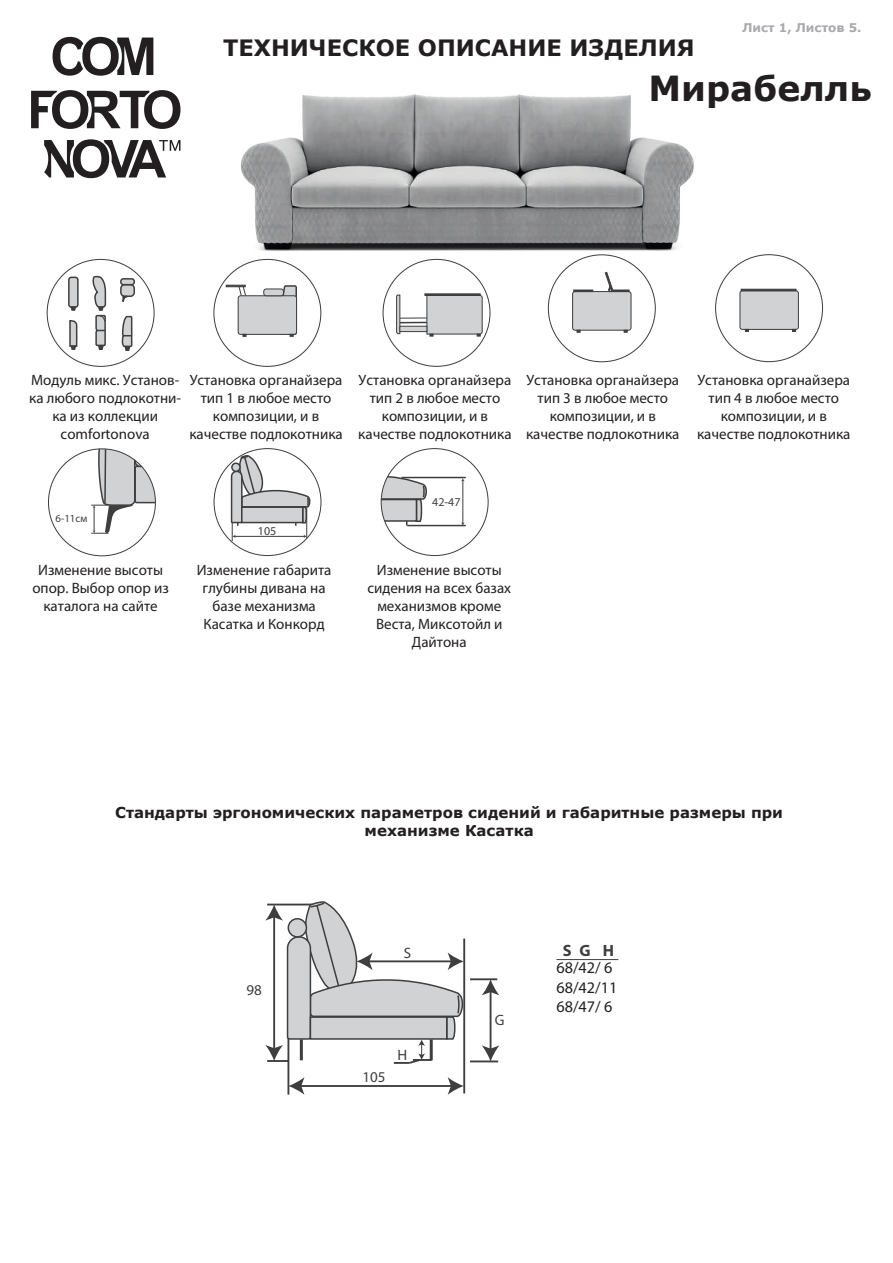
<style>
.page{position:relative;width:893px;height:1263px;background:#fff}
.page>*{position:absolute;margin:0;border:0;box-sizing:border-box;transform-origin:0 0}
.t1{font:700 34.5px "Verdana";color:#231f20}
.t2{font:700 22.5px "Verdana";color:#231f20}
.t3{font:700 16.35px "Myriad Pro";color:#3e3e3f}
.t4{font:16.2px/19.5px "Myriad Pro";color:#231f20}
.t5{font:15px/18px "Myriad Pro";color:#231f20;text-align:center}
.t6{font:700 15px/18px "Verdana";color:#231f20;text-align:center}
.t7{font:15px "Myriad Pro";color:#3e3e3f}
.t8{font:700 12px "Verdana";color:#a8a9ad}
.t9{font:12px "Myriad Pro";color:#3e3e3f}
.t10{font:10.8px "Myriad Pro";color:#3e3e3f}
</style>
<div class="page">
<img style="left:235px;top:94px;width:459px;height:223px">
<svg style="left:53px;top:37px;width:100px;height:39px"></svg>
<svg style="left:31px;top:90px;width:149px;height:39px"></svg>
<svg style="left:44px;top:139px;width:136px;height:39px"></svg>
<hr style="left:232px;top:510px;width:1px;height:31px;background:#3e3e3f">
<hr style="left:306px;top:503px;width:1px;height:36px;background:#3e3e3f">
<hr style="left:235px;top:536px;width:69px;height:1px;background:#3e3e3f">
<svg style="left:230px;top:454px;width:81px;height:72px"></svg>
<svg style="left:381px;top:473px;width:46px;height:52px"></svg>
<hr style="left:402px;top:477px;width:64px;height:1px;background:#3e3e3f">
<hr style="left:407px;top:525px;width:59px;height:1px;background:#3e3e3f">
<hr style="left:463px;top:480px;width:1px;height:43px;background:#3e3e3f">
<div style="left:573px;top:292px;width:58px;height:38px;background:#d1d2d4;border-radius:3px"></div>
<div style="left:572px;top:291px;width:59px;height:40px;border:1px solid #3e3e3f;border-radius:3px"></div>
<hr style="left:573px;top:290px;width:20px;height:2px;background:#3e3e3f">
<svg style="left:604px;top:271px;width:25px;height:21px"></svg>
<svg style="left:624px;top:330px;width:4px;height:3px"></svg>
<hr style="left:425px;top:293px;width:56px;height:3px;background:#3e3e3f">
<svg style="left:396px;top:294px;width:87px;height:42px"></svg>
<div style="left:238px;top:296px;width:59px;height:38px;background:#d1d2d4;border-radius:3px"></div>
<div style="left:238px;top:295px;width:59px;height:40px;border:1px solid #3e3e3f;border-radius:3px"></div>
<div style="left:264px;top:289px;width:19px;height:7px;background:#d1d2d4;border-radius:3px"></div>
<div style="left:263px;top:289px;width:21px;height:7px;border:1px solid #3e3e3f;border-radius:3px"></div>
<div style="left:226px;top:285px;width:20px;height:2px;background:#3e3e3f;border:1px solid #3e3e3f"></div>
<svg style="left:238px;top:286px;width:8px;height:10px"></svg>
<svg style="left:280px;top:267px;width:18px;height:70px"></svg>
<div style="left:740px;top:291px;width:58px;height:38px;background:#d1d2d4;border-radius:3px"></div>
<div style="left:740px;top:290px;width:59px;height:40px;border:1px solid #3e3e3f;border-radius:3px"></div>
<div style="left:741px;top:289px;width:55px;height:2px;background:#3e3e3f;border:1px solid #3e3e3f"></div>
<svg style="left:745px;top:329px;width:4px;height:3px"></svg>
<svg style="left:792px;top:329px;width:4px;height:3px"></svg>
<hr style="left:463px;top:938px;width:2px;height:155px;background:#3e3e3f">
<hr style="left:470px;top:978px;width:27px;height:2px;background:#3e3e3f">
<hr style="left:287px;top:1032px;width:2px;height:62px;background:#3e3e3f">
<hr style="left:470px;top:1060px;width:28px;height:2px;background:#3e3e3f">
<hr style="left:300px;top:1085px;width:152px;height:2px;background:#3e3e3f">
<svg style="left:448px;top:1077px;width:16px;height:18px"></svg>
<svg style="left:288px;top:1077px;width:16px;height:18px"></svg>
<hr style="left:490px;top:990px;width:1px;height:60px;background:#3e3e3f">
<svg style="left:482px;top:979px;width:17px;height:16px"></svg>
<svg style="left:482px;top:1045px;width:17px;height:16px"></svg>
<svg style="left:265px;top:901px;width:199px;height:164px"></svg>
<div style="left:310px;top:1016px;width:137px;height:24px;background:#d1d2d4;border:2px solid #3e3e3f"></div>
<div style="left:288px;top:919px;width:18px;height:18px;background:#d1d2d4;border-radius:50%"></div>
<div style="left:288px;top:918px;width:19px;height:20px;border:2px solid #3e3e3f;border-radius:50%"></div>
<hr style="left:300px;top:1039px;width:3px;height:21px;background:#3e3e3f">
<hr style="left:430px;top:1039px;width:3px;height:21px;background:#3e3e3f">
<svg style="left:91px;top:450px;width:64px;height:84px"></svg>
<div style="left:121px;top:285px;width:13px;height:11px;background:#d1d2d4;border-radius:4px"></div>
<div style="left:120px;top:284px;width:15px;height:13px;border:2px solid #3e3e3f;border-radius:4px"></div>
<div style="left:121px;top:279px;width:13px;height:6px;background:#d1d2d4;border-radius:3px"></div>
<div style="left:120px;top:278px;width:15px;height:7px;border:2px solid #3e3e3f;border-radius:3px"></div>
<svg style="left:122px;top:295px;width:7px;height:7px"></svg>
<svg style="left:69px;top:320px;width:9px;height:30px"></svg>
<div style="left:69px;top:277px;width:9px;height:30px;background:#d1d2d4;border-radius:2px"></div>
<div style="left:68px;top:277px;width:11px;height:31px;border:2px solid #3e3e3f;border-radius:2px"></div>
<svg style="left:69px;top:305px;width:8px;height:6px"></svg>
<svg style="left:92px;top:276px;width:15px;height:74px"></svg>
<svg style="left:121px;top:315px;width:12px;height:36px"></svg>
<hr style="left:556px;top:959px;width:62px;height:1px;background:#3e3e3f">
<h2 class="t2" style="left:223px;top:31px;width:473px">ТЕХНИЧЕСКОЕ ОПИСАНИЕ ИЗДЕЛИЯ</h2>
<p class="t8" style="left:742px;top:19px;width:121px">Лист 1, Листов 5.</p>
<h1 class="t1" style="left:648px;top:64px;width:225px">Мирабелль</h1>
<p class="t5" style="left:29px;top:370px;width:153px">Модуль микс. Установ&shy;ка любого подлокотни&shy;ка из коллекции comfortonova</p>
<p class="t5" style="left:189px;top:370px;width:155px">Установка органайзера тип 1 в любое место композиции, и в качестве подлокотника</p>
<p class="t5" style="left:358px;top:370px;width:155px">Установка органайзера тип 2 в любое место композиции, и в качестве подлокотника</p>
<p class="t5" style="left:526px;top:370px;width:155px">Установка органайзера тип 3 в любое место композиции, и в качестве подлокотника</p>
<p class="t5" style="left:697px;top:370px;width:155px">Установка органайзера тип 4 в любое место композиции, и в качестве подлокотника</p>
<p class="t10" style="left:56px;top:511px;width:33px">6-11см</p>
<p class="t9" style="left:258px;top:523px;width:20px">105</p>
<p class="t9" style="left:432px;top:495px;width:30px">42-47</p>
<p class="t5" style="left:32px;top:560px;width:138px">Изменение высоты опор. Выбор опор из каталога на сайте</p>
<p class="t5" style="left:197px;top:560px;width:136px">Изменение габарита глубины дивана на базе механизма<br>Касатка и Конкорд</p>
<p class="t5" style="left:367px;top:560px;width:145px">Изменение высоты сидения на всех базах механизмов кроме<br>Веста, Миксотойл и<br>Дайтона</p>
<p class="t6" style="left:115px;top:804px;width:669px">Стандарты эргономических параметров сидений и габаритные размеры при механизме Касатка</p>
<p class="t7" style="left:246px;top:980px;width:17px">98</p>
<p class="t7" style="left:404px;top:943px;width:9px">S</p>
<p class="t7" style="left:362px;top:1068px;width:25px">105</p>
<p class="t7" style="left:397px;top:1046px;width:11px">H</p>
<p class="t7" style="left:495px;top:1011px;width:11px">G</p>
<p class="t3" style="left:563px;top:939px;width:53px">SG H</p>
<p class="t4" style="left:556px;top:958px;width:62px">68/42/ 6<br>68/42/11<br>68/47/ 6</p>
</div>
